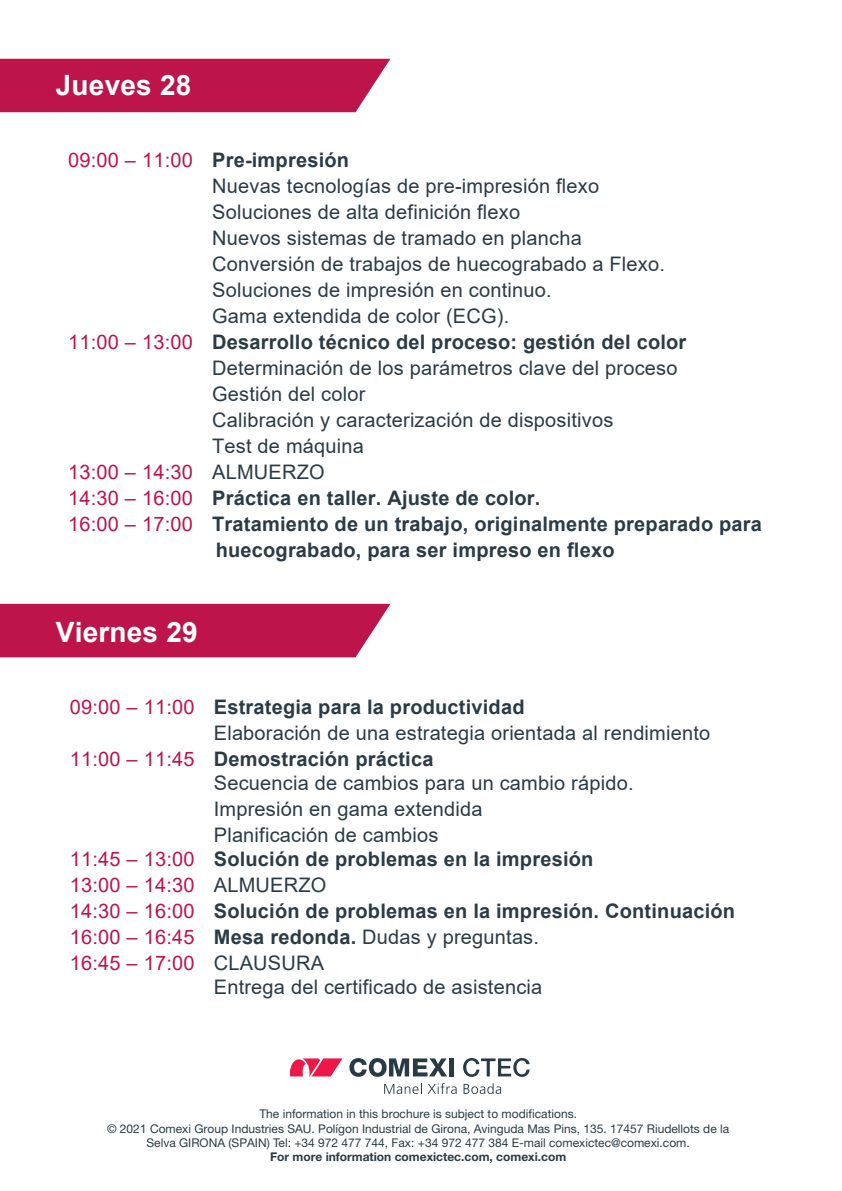
<style>
.page{position:relative;width:842px;height:1191px;background:#fff}
.page>*{position:absolute;margin:0;border:0;box-sizing:border-box;transform-origin:0 0}
.t1{font:700 28px "Arial";letter-spacing:.005em;color:#fff}
.t2{font:20px/26px "Arial";letter-spacing:.01em;color:#2b3b46}
.t3{font:700 20px/26px "Arial";letter-spacing:.01em;color:#2b3b46}
.t4{font:20px "Arial";letter-spacing:.01em;color:#bc144a}
.t5{font:12px/14.6px "Helvetica Neue LT Std";color:#293a45;text-align:center}
.t6{font:700 12px "Helvetica Neue LT Std";color:#293a45}
.s1{font-style:inherit}
.s2{color:#bc144a}
.s3{font-weight:700}
.s4{font-weight:400;color:#bc144a}
.s5{color:#2b3b46}
.s6{font-weight:400}
.s7{font-family:"Arial"}
</style>
<div class="page">
<div style="left:0;top:59px;width:390px;height:53px;background:#bd154b"></div>
<div style="left:0;top:604px;width:390px;height:53px;background:#bd154b"></div>
<svg style="left:384px;top:1083px;width:38px;height:11px"></svg>
<svg style="left:428px;top:1083px;width:29px;height:11px"></svg>
<svg style="left:464px;top:1083px;width:37px;height:11px"></svg>
<svg style="left:463px;top:1058px;width:67px;height:18px"></svg>
<svg style="left:349px;top:1058px;width:98px;height:18px"></svg>
<div style="left:449px;top:1058px;width:5px;height:18px;background:#293a45"></div>
<svg style="left:290px;top:1058px;width:52px;height:18px"></svg>
<h1 class="t1" style="left:56px;top:66px;width:137px">Jueves <span class="s1">28</span></h1>
<p class="t2" style="left:212px;top:147px;width:389px;text-indent:-144px"><span class="s2">09:00 – 11:00</span> <span class="s3">Pre-impresión<br></span>Nuevas tecnologías de pre-impresión flexo<br>Soluciones de alta definición flexo</p>
<p class="t2" style="left:212px;top:225px;width:454px">Nuevos sistemas de tramado en plancha Conversión de trabajos de huecograbado a Flexo.<br>Soluciones de impresión en continuo.<br>Gama extendida de color (ECG).</p>
<p class="t3" style="left:68px;top:329px;width:620px"><span class="s4">11:00 – 13:00</span> Desarrollo técnico del proceso: gestión del color</p>
<p class="t2" style="left:212px;top:355px;width:467px">Determinación de los parámetros clave del proceso</p>
<p class="t2" style="left:212px;top:381px;width:155px">Gestión del color</p>
<p class="t2" style="left:212px;top:407px;width:403px">Calibración y caracterización de dispositivos</p>
<p class="t2" style="left:212px;top:433px;width:153px">Test de máquina</p>
<p class="t4" style="left:68px;top:458px;width:258px">13:00 – 14:30 <span class="s5">ALMUERZO</span></p>
<p class="t3" style="left:68px;top:485px;width:474px"><span class="s4">14:30 – 16:00</span> Práctica en taller. Ajuste de color.</p>
<p class="t3" style="left:68px;top:511px;width:695px"><span class="s4">16:00 – 17:00</span> Tratamiento de un trabajo, originalmente preparado para</p>
<p class="t3" style="left:216px;top:537px;width:400px">huecogra<span class="s1">b</span>ado, para ser <span class="s1">impreso</span> en flexo</p>
<h1 class="t1" style="left:56px;top:612px;width:143px">Viernes <span class="s1">29</span></h1>
<p class="t3" style="left:70px;top:694px;width:456px"><span class="s4">09:00 – 11:00</span> Estrategia para la productividad</p>
<p class="t2" style="left:214px;top:720px;width:498px">Elaboración de una estrategia orientada al rendimiento</p>
<p class="t3" style="left:70px;top:746px;width:365px"><span class="s4">11:00 – 11:45</span> Demostración práctica</p>
<p class="t2" style="left:214px;top:770px;width:421px">Secuencia de cambios para un cambio rápido.<br>Impresión en gama extendida<br>Planificación de cambios</p>
<p class="t3" style="left:70px;top:846px;width:667px"><span class="s4">11:45 – 13:00</span> Solución de problemas en la impresión<br><span class="s4">13:00 – 14:30</span> <span class="s6">ALMUERZO<br></span><span class="s4">14:30 – 16:00</span> Solución de problemas en la impresión. Continuación <span class="s4">16:00 – 16:45</span> Mesa redonda. <span class="s6">Dudas y preguntas.<br></span><span class="s4">16:45 – 17:00</span> <span class="s6">CLAUSURA</span></p>
<p class="t2" style="left:214px;top:974px;width:330px">Entrega del certificado de asistencia</p>
<p class="t5" style="left:107px;top:1106px;width:624px">The information in this brochure is subject to modifications.<br>© 202<span class="s7">1</span> Comexi Group Industries SAU. Polígon Industrial de Girona, Avinguda Mas Pins, 135. 17457 Riudellots de la<br>Selva GIRONA (SPAIN) Tel: +34 972 477 744, Fax: +34 972 477 384 E-mail comexictec@comexi.com.</p>
<p class="t6" style="left:270px;top:1149px;width:298px">For more information comexictec.com, comexi.com</p>
</div>
